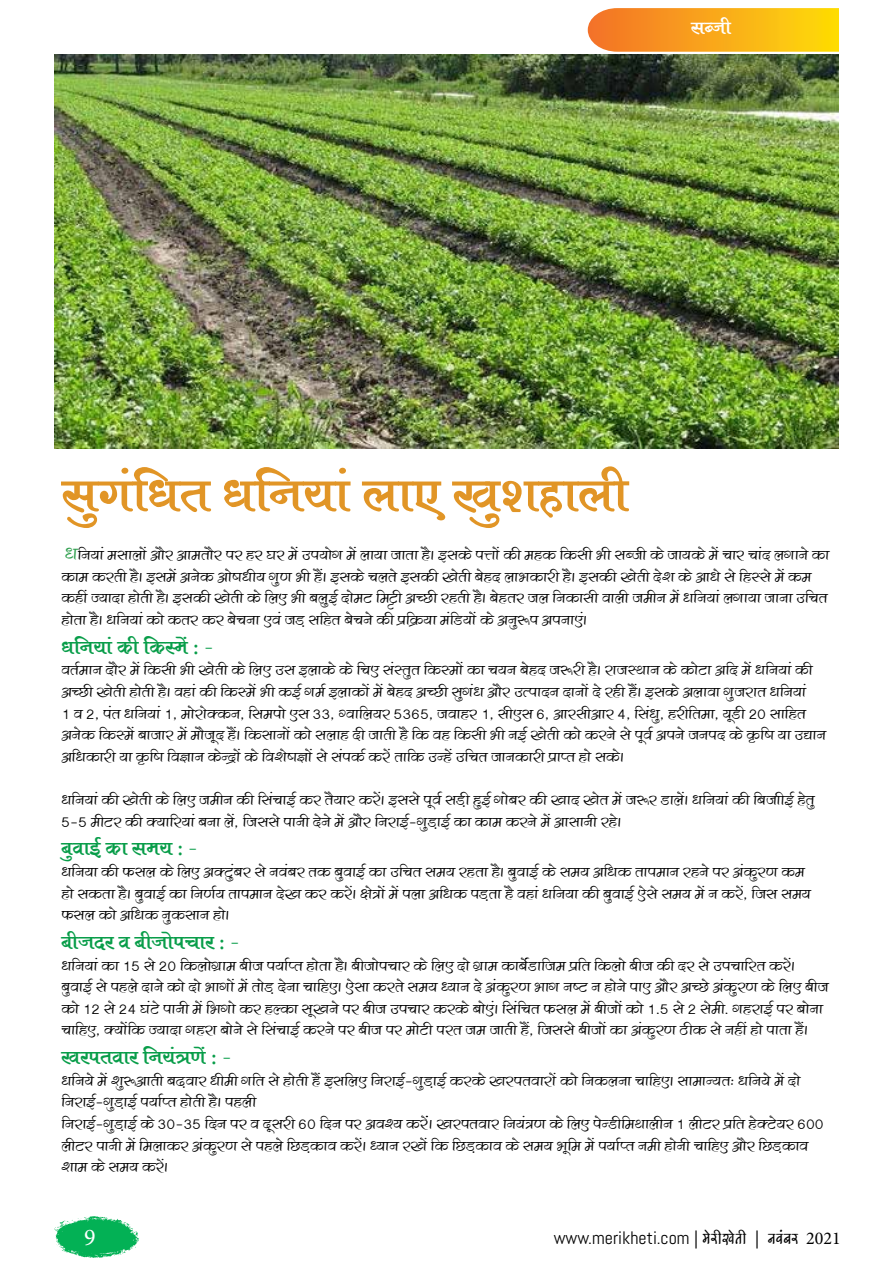
<style>
.page{position:relative;width:893px;height:1263px;background:#fff}
.page>*{position:absolute;margin:0;border:0;box-sizing:border-box;transform-origin:0 0}
.t1{font:60px "Kruti Dev 680";color:#e19526}
.t2{font:24px "Kruti Dev 680";color:#089d49}
.t3{font:24px "Minion Pro";color:#fff}
.t4{font:22.5px "Kruti Dev 680";color:#fff}
.t5{font:18px/21.6px "Kruti Dev 500";color:#000}
.t6{font:18px "Abel";color:#000101}
.s1{font-size:22.5px;color:#2f9f4e}
.s2{font-size:21px}
.s3{font-family:"Minion Pro"}
.s4{font-family:"Kruti Dev 540"}
</style>
<div class="page">
<svg style="left:54px;top:1216px;width:85px;height:42px"></svg>
<svg style="left:588px;top:8px;width:251px;height:44px;background:#f9ab20"></svg>
<img style="left:54px;top:54px;width:785px;height:395px">
<p class="t4" style="left:691px;top:16px;width:42px">lCth</p>
<h1 class="t1" style="left:61px;top:463px;width:568px">lqxaf/kr /kfu;ka yk, [kq’kgkyh</h1>
<p class="t5" style="left:61px;top:545px;width:770px"><span class="s1">/k</span>fu;ka elkyksa vkSj vkerkSj ij gj ?kj esa mi;ksx esa yk;k tkrk gSA blds iÙkksa dh egd fdlh Hkh lCth ds tk;ds esa pkj pkan yxkus dk dke djrh gSA blesa vusd vks"k/kh; xq.k Hkh gSaA blds pyrs bldh [ksrh csgn ykHkdkjh gSA bldh [ksrh ns'k ds vk/ks ls fgLls esa de dgha T;knk gksrh gSA bldh [ksrh ds fy, Hkh cyqbZ nkseV feêh vPNh jgrh gSA csgrj ty fudklh okyh tehu esa /kfu;ka yxk;k tkuk mfpr gksrk gSA /kfu;ka dks drj dj cspuk ,oa tM+ lfgr cspus dh çfØ;k eafM;ksa ds vuq:i viuk,aA</p>
<h2 class="t2" style="left:61px;top:634px;width:154px">/kfu;ka dh fdLesa % <span class="s2">&amp;</span></h2>
<p class="t5" style="left:61px;top:660px;width:766px">orZeku nkSj esa fdlh Hkh [ksrh ds fy, ml bykds ds fp, laLrqr fdLeksa dk p;u csgn t:jh gSA jktLFkku ds dksVk vfn esa /kfu;ka dh vPNh [ksrh gksrh gSA ogka dh fdLesa Hkh dbZ xeZ bykdksa esa csgn vPNh lqxa/k vkSj mRiknu nkuksa ns jgh gSaA blds vykok xqtjkr /kfu;ka<br>1 o 2] iar /kfu;ka 1] eksjksDdu] fleiks ,l 33] Xokfy;j 5365] tokgj 1] lh,l 6] vkjlhvkj 4] fla/kq] gjhfrek] ;wMh 20 lkfgr vusd fdLesa cktkj esa ekStwn gSaA fdlkuksa dks lykg nh tkrh gS fd og fdlh Hkh ubZ [ksrh dks djus ls iwoZ vius tuin ds —f"k ;k m|ku vf/kdkjh ;k —f"k foKku dsUæksa ds fo'ks"kKksa ls laidZ djsa rkfd mUgsa mfpr tkudkjh çkIr gks ldsA</p>
<p class="t5" style="left:61px;top:790px;width:755px">/kfu;ka dh [ksrh ds fy, tehu dh flapkbZ dj rS;kj djsaA blls iwoZ lM+h gqbZ xkscj dh [kkn [ksr esa t:j MkysaA /kfu;ka dh fctkhbZ gsrq<br>5&amp;5 ehVj dh D;kfj;ka cuk ysa] ftlls ikuh nsus esa vkSj fujkbZ&amp;xqM+kbZ dk dke djus esa vklkuh jgsA</p>
<h2 class="t2" style="left:61px;top:836px;width:138px">cqokbZ dk le; % <span class="s2">&amp;</span></h2>
<p class="t5" style="left:61px;top:862px;width:751px">/kfu;k dh Qly ds fy, vDVqacj ls uoacj rd cqokbZ dk mfpr le; jgrk gSA cqokbZ ds le; vf/kd rkieku jgus ij vadqj.k de gks ldrk gSA cqokbZ dk fu.kZ; rkieku ns[k dj djsaA {ks=ksa esa iyk vf/kd iM+rk gS ogka /kfu;k dh cqokbZ ,sls le; esa u djsa] ftl le;<br>Qly dks vf/kd uqdlku gksA</p>
<h2 class="t2" style="left:61px;top:930px;width:180px">chtnj o chtksipkj % <span class="s2">&amp;</span></h2>
<p class="t5" style="left:61px;top:956px;width:769px">/kfu;ka dk 15 ls 20 fdyksxzke cht i;kZIr gksrk gSA chtksipkj ds fy, nks xzke dkcsaZMkfte çfr fdyks cht dh nj ls mipkfjr djsaA cqokbZ ls igys nkus dks nks Hkkxksa esa rksM+ nsuk pkfg,A ,slk djrs le; /;ku ns vadqj.k Hkkx u"V u gksus ik, vkSj vPNs vadqj.k ds fy, cht dks 12 ls 24 ?kaVs ikuh esa fHkxks dj gYdk lw[kus ij cht mipkj djds cks,aA flafpr Qly esa chtksa dks 1-5 ls 2 lseh- xgjkbZ ij cksuk pkfg,] D;ksafd T;knk xgjk cksus ls flapkbZ djus ij cht ij eksVh ijr te tkrh gSa] ftlls chtksa dk vadqj.k Bhd ls ugha gks ikrk gSaA</p>
<h2 class="t2" style="left:61px;top:1045px;width:172px">[kjirokj fu;a=.ksa % <span class="s2">&amp;</span></h2>
<p class="t5" style="left:61px;top:1071px;width:764px">/kfu;s esa 'kq:vkrh c&lt;+okj /kheh xfr ls gksrh gSa blfy, fujkbZ&amp;xqM+kbZ djds [kjirokjksa dks fudyuk pkfg,A lkekU;r% /kfu;s esa nks fujkbZ&amp;xqM+kbZ i;kZIr gksrh gSA igyh<br>fujkbZ&amp;xqM+kbZ ds 30&amp;35 fnu ij o nwljh 60 fnu ij vo'; djsaA [kjirokj fu;a=.k ds fy, isUMhfeFkkyhu 1 yhVj çfr gsDVs;j 600 yhVj ikuh esa feykdj vadqj.k ls igys fNM+dko djsaA /;ku j[ksa fd fNM+dko ds le; Hkwfe esa i;kZIr ueh gksuh pkfg, vkSj fNM+dko 'kke ds le; djsaA</p>
<h2 class="t3" style="left:84px;top:1221px;width:13px">9</h2>
<p class="t6" style="left:554px;top:1226px;width:289px">www.merikheti.com <span class="s3">|</span> <span class="s4">esjh[ksrh</span> <span class="s3">|</span> <span class="s4">uoacj</span> <span class="s3">2021</span></p>
</div>
